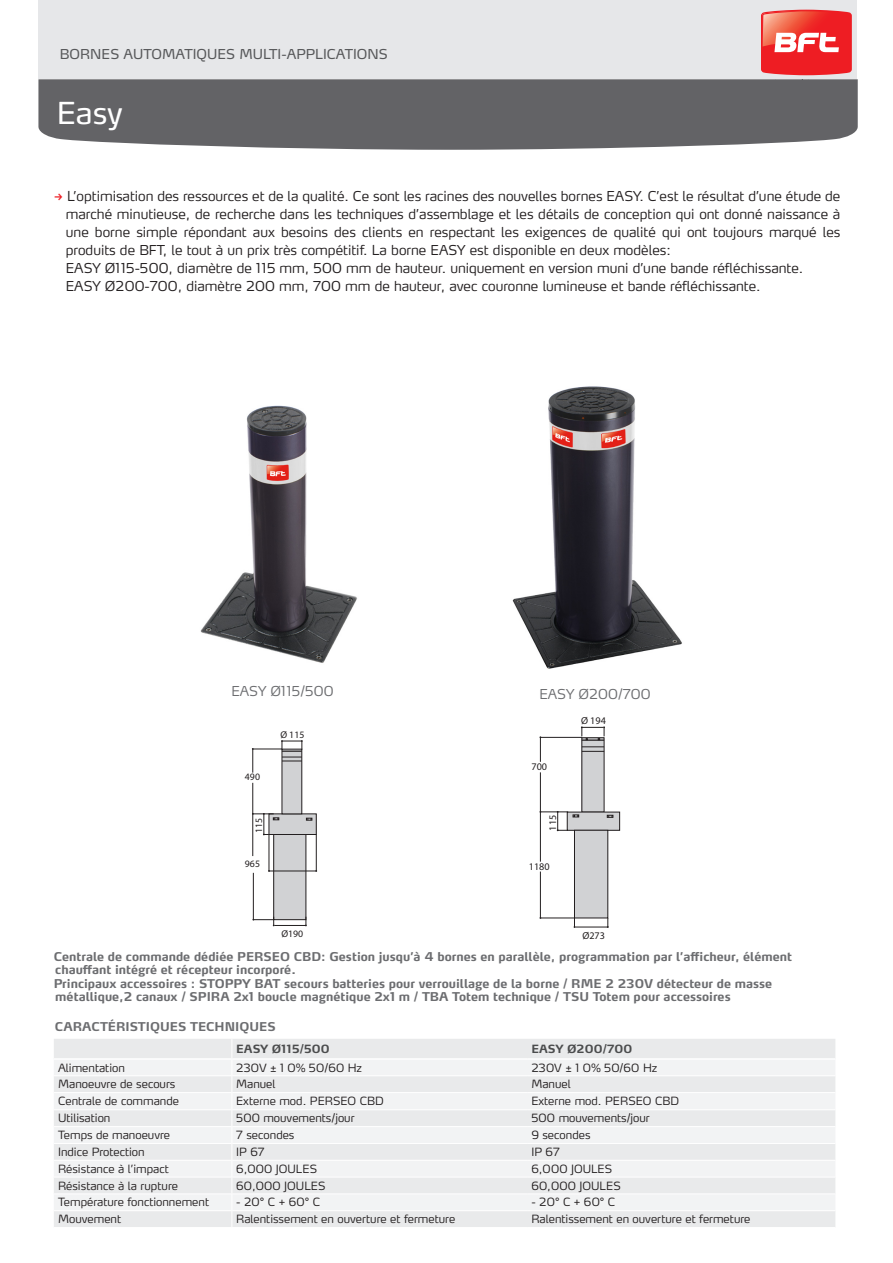
<style>
.page{position:relative;width:893px;height:1263px;background:#fff}
.page>*{position:absolute;margin:0;border:0;box-sizing:border-box;transform-origin:0 0}
.RES___Serie__es__DEI{font:30px "Max LF";color:#fff}
.t1{font:300 13.5px/18px "Max LF";color:#231f20;text-align:justify}
.RES___tipo_famiglia{font:13.5px "Max LF";color:#57585a}
.t2{font:300 13.5px "Max LF";color:#6c6d70}
.t3{font:700 12px/13.5px "Max LF";color:#6c6d70}
.t4{font:300 11.25px "Max LF";color:#231f20}
.t5{font:700 11.25px "Max LF";letter-spacing:.01em;color:#4b4c4d}
.t6{font:10.2px "Myriad Pro";color:#231f20}
.t7{font:9.75px "Myriad Pro";color:#231f20}
</style>
<div class="page">
<img style="left:200px;top:405px;width:157px;height:258px">
<img style="left:512px;top:386px;width:170px;height:283px">
<div style="left:274px;top:834px;width:32px;height:86px;background:#d1d2d4"></div>
<div style="left:273px;top:834px;width:33px;height:86px;border:1px solid #231f20"></div>
<div style="left:269px;top:814px;width:47px;height:20px;background:#d1d2d4"></div>
<div style="left:269px;top:813px;width:48px;height:22px;border:1px solid #231f20"></div>
<svg style="left:306px;top:817px;width:7px;height:4px"></svg>
<div style="left:282px;top:749px;width:20px;height:65px;background:#d1d2d4"></div>
<div style="left:282px;top:749px;width:20px;height:65px;border:1px solid #231f20"></div>
<hr style="left:252px;top:783px;width:1px;height:73px;background:#231f20">
<svg style="left:252px;top:740px;width:51px;height:33px"></svg>
<hr style="left:253px;top:873px;width:1px;height:47px;background:#231f20">
<svg style="left:252px;top:813px;width:27px;height:22px"></svg>
<hr style="left:269px;top:834px;width:1px;height:37px;background:#231f20">
<hr style="left:316px;top:834px;width:1px;height:37px;background:#231f20">
<hr style="left:269px;top:871px;width:47px;height:1px;background:#231f20">
<hr style="left:274px;top:925px;width:32px;height:1px;background:#231f20">
<svg style="left:305px;top:917px;width:2px;height:9px"></svg>
<svg style="left:252px;top:917px;width:23px;height:9px"></svg>
<div style="left:582px;top:738px;width:22px;height:74px;background:#d1d2d4"></div>
<hr style="left:582px;top:739px;width:22px;height:2px;background:#231f20">
<svg style="left:582px;top:746px;width:22px;height:6px"></svg>
<div style="left:567px;top:812px;width:53px;height:18px;background:#d1d2d4"></div>
<div style="left:567px;top:812px;width:53px;height:19px;border:1px solid #231f20"></div>
<svg style="left:607px;top:815px;width:7px;height:3px"></svg>
<div style="left:574px;top:830px;width:34px;height:88px;background:#d1d2d4"></div>
<div style="left:574px;top:830px;width:34px;height:88px;border:1px solid #231f20"></div>
<svg style="left:581px;top:726px;width:24px;height:14px"></svg>
<hr style="left:540px;top:737px;width:42px;height:1px;background:#231f20">
<hr style="left:540px;top:772px;width:1px;height:90px;background:#231f20">
<svg style="left:539px;top:736px;width:2px;height:26px"></svg>
<hr style="left:540px;top:918px;width:34px;height:1px;background:#231f20">
<hr style="left:575px;top:927px;width:33px;height:1px;background:#231f20">
<svg style="left:607px;top:918px;width:2px;height:10px"></svg>
<svg style="left:539px;top:811px;width:40px;height:20px"></svg>
<hr style="left:540px;top:871px;width:1px;height:47px;background:#231f20">
<svg style="left:38px;top:79px;width:820px;height:71px;background:#6c6c6f"></svg>
<div style="left:38px;top:0;width:819px;height:78px;background:#e6e7e9"></div>
<div style="left:54px;top:1039px;width:781px;height:188px;background:#e9eaeb"></div>
<svg style="left:54px;top:1060px;width:781px;height:150px;fill:#f2f3f4"></svg>
<hr style="left:54px;top:1058px;width:178px;height:2px;background:#fff">
<hr style="left:232px;top:1058px;width:295px;height:2px;background:#fff">
<hr style="left:527px;top:1058px;width:308px;height:2px;background:#fff">
<hr style="left:232px;top:1143px;width:295px;height:1px;background:#fff">
<hr style="left:527px;top:1143px;width:308px;height:1px;background:#fff">
<hr style="left:54px;top:1075px;width:178px;height:1px;background:#fff">
<hr style="left:232px;top:1075px;width:295px;height:1px;background:#fff">
<hr style="left:527px;top:1075px;width:308px;height:1px;background:#fff">
<hr style="left:54px;top:1092px;width:178px;height:1px;background:#fff">
<hr style="left:232px;top:1092px;width:295px;height:1px;background:#fff">
<hr style="left:527px;top:1092px;width:308px;height:1px;background:#fff">
<hr style="left:54px;top:1109px;width:178px;height:1px;background:#fff">
<hr style="left:232px;top:1109px;width:295px;height:1px;background:#fff">
<hr style="left:527px;top:1109px;width:308px;height:1px;background:#fff">
<hr style="left:54px;top:1126px;width:178px;height:1px;background:#fff">
<hr style="left:232px;top:1126px;width:295px;height:1px;background:#fff">
<hr style="left:527px;top:1126px;width:308px;height:1px;background:#fff">
<hr style="left:54px;top:1143px;width:178px;height:1px;background:#fff">
<hr style="left:54px;top:1160px;width:178px;height:1px;background:#fff">
<hr style="left:232px;top:1160px;width:295px;height:1px;background:#fff">
<hr style="left:527px;top:1160px;width:308px;height:1px;background:#fff">
<hr style="left:54px;top:1177px;width:178px;height:1px;background:#fff">
<hr style="left:232px;top:1177px;width:295px;height:1px;background:#fff">
<hr style="left:527px;top:1177px;width:308px;height:1px;background:#fff">
<hr style="left:54px;top:1193px;width:178px;height:1px;background:#fff">
<hr style="left:232px;top:1193px;width:295px;height:1px;background:#fff">
<hr style="left:527px;top:1193px;width:308px;height:1px;background:#fff">
<hr style="left:54px;top:1210px;width:178px;height:1px;background:#fff">
<hr style="left:232px;top:1210px;width:295px;height:1px;background:#fff">
<hr style="left:527px;top:1210px;width:308px;height:1px;background:#fff">
<svg style="left:232px;top:1039px;width:1px;height:188px"></svg>
<svg style="left:761px;top:10px;width:91px;height:65px;background:#f0504e"></svg>
<p class="RES___tipo_famiglia" style="left:60px;top:46px;width:329px">BORNES AUTOMATIQUES MULTI-APPLICATIONS</p>
<p class="RES___Serie__es__DEI" style="left:57px;top:94px;width:67px">Easy</p>
<p class="t1" style="left:66px;top:186px;width:776px">L’optimisation des ressources et de la qualité. Ce sont les racines des nouvelles bornes EASY. C’est le résultat d’une étude de marché minutieuse, de recherche dans les techniques d’assemblage et les détails de conception qui ont donné naissance à une borne simple répondant aux besoins des clients en respectant les exigences de qualité qui ont toujours marqué les produits de BFT, le tout à un prix très compétitif. La borne EASY est disponible en deux modèles:</p>
<p class="t1" style="left:66px;top:258px;width:739px">EASY Ø115-500, diamètre de 115 mm, 500 mm de hauteur. uniquement en version muni d’une bande réfléchissante.</p>
<p class="t1" style="left:66px;top:276px;width:696px">EASY Ø200-700, diamètre 200 mm, 700 mm de hauteur, avec couronne lumineuse et bande réfléchissante.</p>
<p class="t2" style="left:231px;top:683px;width:104px">EASY Ø115/500</p>
<p class="t7" style="left:280px;top:729px;width:25px">Ø 115</p>
<p class="t7" style="left:245px;top:771px;width:17px">490</p>
<p class="t2" style="left:539px;top:685px;width:113px">EASY Ø200/700</p>
<p class="t6" style="left:532px;top:760px;width:17px">700</p>
<p class="t6" style="left:581px;top:714px;width:26px">Ø 194</p>
<p class="t7" style="left:253px;top:833px;width:17px;rotate:-90deg">115</p>
<p class="t6" style="left:546px;top:831px;width:17px;rotate:-90deg">115</p>
<p class="t7" style="left:245px;top:858px;width:17px">965</p>
<p class="t6" style="left:529px;top:860px;width:22px">1180</p>
<p class="t7" style="left:281px;top:927px;width:23px">Ø190</p>
<p class="t6" style="left:582px;top:929px;width:24px">Ø273</p>
<p class="t3" style="left:54px;top:949px;width:740px">Centrale de commande dédiée PERSEO CBD: Gestion jusqu’à 4 bornes en parallèle, programmation par l’afficheur, élément chauffant intégré et récepteur incorporé.</p>
<p class="t3" style="left:54px;top:976px;width:720px">Principaux accessoires : STOPPY BAT secours batteries pour verrouillage de la borne / RME 2 230V détecteur de masse métallique,2 canaux / SPIRA 2x1 boucle magnétique 2x1 m / TBA Totem technique / TSU Totem pour accessoires</p>
<p class="t3" style="left:55px;top:1019px;width:222px">CARACTÉRISTIQUES TECHNIQUES</p>
<p class="t5" style="left:236px;top:1042px;width:95px">EASY Ø115/500</p>
<p class="t5" style="left:531px;top:1042px;width:102px">EASY Ø200/700</p>
<p class="t4" style="left:58px;top:1060px;width:68px">Alimentation</p>
<p class="t4" style="left:236px;top:1060px;width:127px">230V ± 1 0% 50/60 Hz</p>
<p class="t4" style="left:531px;top:1060px;width:127px">230V ± 1 0% 50/60 Hz</p>
<p class="t4" style="left:58px;top:1077px;width:119px">Manoeuvre de secours</p>
<p class="t4" style="left:236px;top:1077px;width:41px">Manuel</p>
<p class="t4" style="left:531px;top:1077px;width:41px">Manuel</p>
<p class="t4" style="left:58px;top:1094px;width:122px">Centrale de commande</p>
<p class="t4" style="left:236px;top:1094px;width:149px">Externe mod. PERSEO CBD</p>
<p class="t4" style="left:531px;top:1094px;width:149px">Externe mod. PERSEO CBD</p>
<p class="t4" style="left:58px;top:1111px;width:54px">Utilisation</p>
<p class="t4" style="left:236px;top:1111px;width:120px">500 mouvements/jour</p>
<p class="t4" style="left:531px;top:1111px;width:120px">500 mouvements/jour</p>
<p class="t4" style="left:58px;top:1128px;width:114px">Temps de manoeuvre</p>
<p class="t4" style="left:236px;top:1128px;width:60px">7 secondes</p>
<p class="t4" style="left:531px;top:1128px;width:61px">9 secondes</p>
<p class="t4" style="left:58px;top:1145px;width:88px">Indice Protection</p>
<p class="t4" style="left:236px;top:1145px;width:30px">IP 67</p>
<p class="t4" style="left:531px;top:1145px;width:30px">IP 67</p>
<p class="t4" style="left:58px;top:1162px;width:112px">Résistance à l’impact</p>
<p class="t4" style="left:236px;top:1162px;width:82px">6,000 JOULES</p>
<p class="t4" style="left:531px;top:1162px;width:83px">6,000 JOULES</p>
<p class="t4" style="left:58px;top:1178px;width:121px">Résistance à la rupture</p>
<p class="t4" style="left:236px;top:1178px;width:91px">60,000 JOULES</p>
<p class="t4" style="left:531px;top:1178px;width:91px">60,000 JOULES</p>
<p class="t4" style="left:58px;top:1195px;width:152px">Température fonctionnement</p>
<p class="t4" style="left:236px;top:1195px;width:85px">- 20° C + 60° C</p>
<p class="t4" style="left:531px;top:1195px;width:85px">- 20° C + 60° C</p>
<p class="t4" style="left:58px;top:1212px;width:65px">Mouvement</p>
<p class="t4" style="left:236px;top:1212px;width:221px">Ralentissement en ouverture et fermeture</p>
<p class="t4" style="left:531px;top:1212px;width:221px">Ralentissement en ouverture et fermeture</p>
</div>
